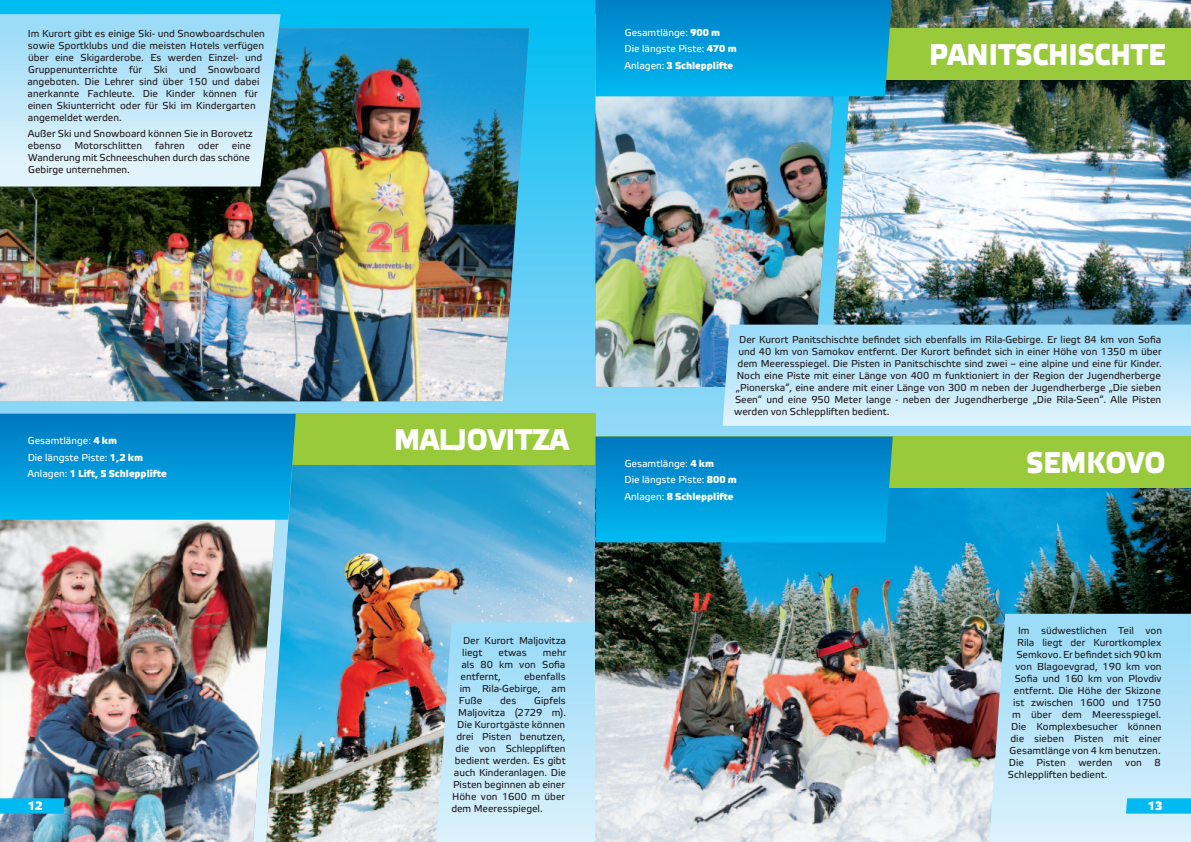
<style>
.page{position:relative;width:1191px;height:842px;background:#fff}
.page>*{position:absolute;margin:0;border:0;box-sizing:border-box;transform-origin:0 0}
.t1{font:500 30px "Etelka";color:#fff;scale:.9 1}
.t2{font:500 12px "Etelka";color:#fff}
.t3{font:10px/12px "Etelka Text";color:#231f20}
.t4{font:10px/16.5px "Etelka Text";color:#fff}
.t5{font:500 10px "Etelka";color:#fff}
.s1{font-family:"Etelka";font-weight:500}
.s2{font-family:"Etelka Text";font-weight:400}
</style>
<div class="page">
<svg style="left:0;top:0;width:595px;height:414px;background:#3ec6f0"></svg>
<div style="left:595px;top:0;width:596px;height:842px;background:#91d8f7"></div>
<img style="left:0;top:28px;width:529px;height:373px">
<svg style="left:0;top:14px;width:281px;height:173px;background:#b9e0f2"></svg>
<img style="left:278px;top:465px;width:317px;height:377px">
<img style="left:0;top:520px;width:278px;height:322px">
<img style="left:839px;top:0;width:352px;height:325px">
<svg style="left:569px;top:14px;width:26px;height:373px;background:#43c8f4"></svg>
<img style="left:595px;top:96px;width:244px;height:291px">
<div style="left:0;top:414px;width:595px;height:51px;background:#99ca3b"></div>
<div style="left:595px;top:28px;width:596px;height:51px;background:#99ca3b"></div>
<svg style="left:0;top:414px;width:296px;height:106px;background:#0198d7"></svg>
<svg style="left:595px;top:0;width:296px;height:96px;background:#019bd9"></svg>
<svg style="left:436px;top:622px;width:159px;height:220px;background:#b8e3f6"></svg>
<svg style="left:722px;top:325px;width:469px;height:101px"></svg>
<img style="left:595px;top:488px;width:596px;height:354px">
<div style="left:595px;top:437px;width:596px;height:51px;background:#99ca3b"></div>
<svg style="left:595px;top:437px;width:297px;height:105px;background:#0097d7"></svg>
<svg style="left:989px;top:614px;width:202px;height:228px"></svg>
<svg style="left:1126px;top:798px;width:65px;height:16px"></svg>
<svg style="left:0;top:798px;width:65px;height:16px"></svg>
<p class="t3" style="left:27px;top:27px;width:239px">Im Kurort gibt es einige Ski- und Snowboardschulen sowie Sportklubs und die meisten Hotels verfügen über eine Skigarderobe. Es werden Einzel- und Gruppenunterrichte für Ski und Snowboard angeboten. Die Lehrer sind über 150 und dabei anerkannte Fachleute. Die Kinder können für einen Skiunterricht oder für Ski im Kindergarten angemeldet werden.</p>
<p class="t3" style="left:28px;top:128px;width:227px">Außer Ski und Snowboard können Sie in Borovetz ebenso</p>
<p class="t3" style="left:74px;top:140px;width:69px">Motorschlitten</p>
<p class="t3" style="left:155px;top:140px;width:31px">fahren</p>
<p class="t3" style="left:198px;top:140px;width:22px">oder</p>
<p class="t3" style="left:28px;top:140px;width:224px;text-align:justify;text-indent:204px">eine Wanderung mit Schneeschuhen durch das schöne Gebirge unternehmen.</p>
<p class="t4" style="left:28px;top:432px;width:117px">Gesamtlänge: <span class="s1">4 km<br></span>Die längste Piste: <span class="s1">1,2 km</span></p>
<p class="t5" style="left:28px;top:467px;width:141px"><span class="s2">Anlagen:</span> 1 Lift, 5 Schlepplifte</p>
<p class="t4" style="left:624px;top:24px;width:114px">Gesamtlänge: <span class="s1">900 m<br></span>Die längste Piste: <span class="s1">470 m</span></p>
<p class="t5" style="left:624px;top:59px;width:110px"><span class="s2">Anlagen:</span> 3 Schlepplifte</p>
<h1 class="t1" style="left:929px;top:35px;width:264px">PANITSCHISCHTE</h1>
<h1 class="t1" style="left:394px;top:421px;width:195px">MALJOVITZA</h1>
<p class="t3" style="left:739px;top:333px;width:423px">Der Kurort Panitschischte befindet sich ebenfalls im Rila-Gebirge. Er liegt 84 km von Sofia</p>
<p class="t3" style="left:738px;top:345px;width:425px">und 40 km von Samokov entfernt. Der Kurort befindet sich in einer Höhe von 1350 m über</p>
<p class="t3" style="left:737px;top:357px;width:425px">dem Meeresspiegel. Die Pisten in Panitschischte sind zwei – eine alpine und eine für Kinder.</p>
<p class="t3" style="left:736px;top:369px;width:425px">Noch eine Piste mit einer Länge von 400 m funktioniert in der Region der Jugendherberge</p>
<p class="t3" style="left:736px;top:381px;width:426px">„Pionerska“, eine andere mit einer Länge von 300 m neben der Jugendherberge „Die sieben</p>
<p class="t3" style="left:735px;top:393px;width:427px">Seen“ und eine 950 Meter lange - neben der Jugendherberge „Die Rila-Seen“. Alle Pisten</p>
<p class="t3" style="left:734px;top:405px;width:157px">werden von Schleppliften bedient.</p>
<p class="t4" style="left:625px;top:455px;width:91px">Gesamtlänge: <span class="s1">4 km</span></p>
<h1 class="t1" style="left:1026px;top:443px;width:156px">SEMKOVO</h1>
<p class="t5" style="left:624px;top:490px;width:110px"><span class="s2">Anlagen:</span> 8 Schlepplifte</p>
<p class="t4" style="left:624px;top:472px;width:114px">Die längste Piste: <span class="s1">800 m</span></p>
<p class="t3" style="left:1018px;top:624px;width:145px">Im südwestlichen Teil von</p>
<p class="t3" style="left:1017px;top:636px;width:145px">Rila liegt der Kurortkomplex</p>
<p class="t3" style="left:1016px;top:648px;width:147px">Semkovo. Er befindet sich 90 km</p>
<p class="t3" style="left:1015px;top:660px;width:147px">von Blagoevgrad, 190 km von</p>
<p class="t3" style="left:1014px;top:672px;width:148px">Sofia und 160 km von Plovdiv</p>
<p class="t3" style="left:1013px;top:684px;width:148px">entfernt. Die Höhe der Skizone</p>
<p class="t3" style="left:1013px;top:696px;width:149px">ist zwischen 1600 und 1750</p>
<p class="t3" style="left:1012px;top:708px;width:150px">m über dem Meeresspiegel.</p>
<p class="t3" style="left:1011px;top:720px;width:151px">Die Komplexbesucher können</p>
<p class="t3" style="left:1010px;top:732px;width:152px">die sieben Pisten mit einer</p>
<p class="t3" style="left:1009px;top:744px;width:153px">Gesamtlänge von 4 km benutzen.</p>
<p class="t3" style="left:1008px;top:756px;width:17px">Die</p>
<p class="t3" style="left:1036px;top:756px;width:31px">Pisten</p>
<p class="t3" style="left:1078px;top:756px;width:36px">werden</p>
<p class="t3" style="left:1125px;top:756px;width:18px">von</p>
<p class="t3" style="left:1154px;top:756px;width:8px">8</p>
<p class="t3" style="left:1008px;top:768px;width:101px">Schleppliften bedient.</p>
<p class="t3" style="left:462px;top:634px;width:105px">Der Kurort Maljovitza liegt</p>
<p class="t3" style="left:460px;top:646px;width:107px;text-align:justify;text-indent:82px">mehr als 80 km von Sofia entfernt,</p>
<p class="t3" style="left:498px;top:646px;width:30px">etwas</p>
<p class="t3" style="left:459px;top:670px;width:108px;text-align:justify;text-indent:65px">ebenfalls im Rila-Gebirge, am Fuße</p>
<p class="t3" style="left:500px;top:694px;width:18px">des</p>
<p class="t3" style="left:534px;top:694px;width:33px">Gipfels</p>
<p class="t3" style="left:458px;top:706px;width:109px">Maljovitza (2729 m).</p>
<p class="t3" style="left:457px;top:718px;width:109px">Die Kurortgäste können</p>
<p class="t3" style="left:456px;top:730px;width:110px">drei Pisten benutzen,</p>
<p class="t3" style="left:455px;top:742px;width:112px">die von Schleppliften</p>
<p class="t3" style="left:455px;top:754px;width:112px">bedient werden. Es gibt</p>
<p class="t3" style="left:454px;top:766px;width:113px">auch Kinderanlagen. Die</p>
<p class="t3" style="left:453px;top:778px;width:114px">Pisten beginnen ab einer</p>
<p class="t3" style="left:452px;top:790px;width:114px">Höhe von 1600 m über</p>
<p class="t3" style="left:451px;top:802px;width:93px">dem Meeresspiegel.</p>
<p class="t2" style="left:28px;top:798px;width:17px">12</p>
<p class="t2" style="left:1147px;top:798px;width:17px">13</p>
</div>
